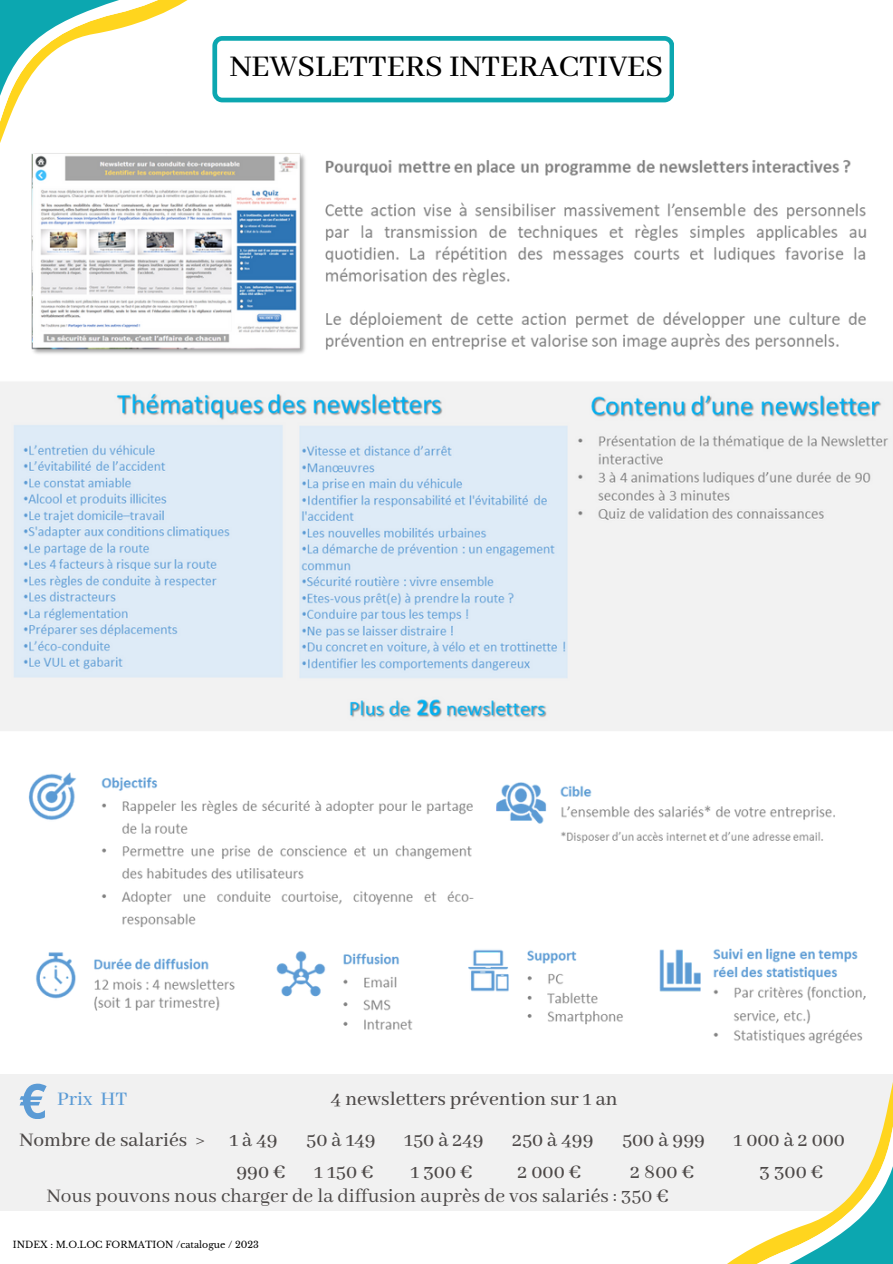
<style>
.page{position:relative;width:893px;height:1264px;background:#fff}
.page>*{position:absolute;margin:0;border:0;box-sizing:border-box;transform-origin:0 0}
.t1{font:500 33.45px "Abhaya Libre";color:#000}
.t2{font:500 21.3px "Abhaya Libre";color:#4d4948}
.t3{font:21.3px "Abhaya Libre";color:#4d4948}
.t4{font:500 21.3px "Abhaya Libre";letter-spacing:.095em;color:#4d4948}
.t5{font:500 21.3px "Abhaya Libre";color:#5b9bd5}
.t6{font:9.3px "Libre Baskerville";color:#000}
</style>
<div class="page">
<svg style="left:0;top:0;width:674px;height:143px"></svg>
<img style="left:0;top:153px;width:892px;height:890px">
<div style="left:0;top:1073px;width:892px;height:137px;background:#f1f1f1"></div>
<svg style="left:20px;top:1083px;width:26px;height:35px"></svg>
<svg style="left:679px;top:1073px;width:213px;height:190px"></svg>
<p class="t1" style="left:230px;top:48px;width:435px">NEWSLETTERS INTERACTIVES</p>
<p class="t5" style="left:57px;top:1087px;width:72px">Prix HT</p>
<p class="t2" style="left:331px;top:1087px;width:288px">4 newsletters prévention sur 1 an</p>
<p class="t2" style="left:19px;top:1128px;width:260px">Nombre de salariés &gt; 1 à 49</p>
<p class="t2" style="left:306px;top:1128px;width:71px">50 à 149</p>
<p class="t2" style="left:404px;top:1128px;width:81px">150 à 249</p>
<p class="t2" style="left:512px;top:1128px;width:83px">250 à 499</p>
<p class="t2" style="left:622px;top:1128px;width:84px">500 à 999</p>
<p class="t4" style="left:733px;top:1128px;width:113px">1000à2000</p>
<p class="t2" style="left:236px;top:1160px;width:51px">990 €</p>
<p class="t2" style="left:314px;top:1160px;width:61px">1150€</p>
<p class="t2" style="left:410px;top:1160px;width:64px">1300€</p>
<p class="t2" style="left:517px;top:1160px;width:65px">2000€</p>
<p class="t2" style="left:630px;top:1160px;width:66px">2800€</p>
<p class="t2" style="left:759px;top:1160px;width:66px">3300€</p>
<p class="t3" style="left:47px;top:1183px;width:623px">Nous pouvons nous charger de la diffusion auprès de vos salariés : 350 €</p>
<p class="t6" style="left:13px;top:1238px;width:247px">INDEX : M.O.LOC FORMATION /catalogue / 2023</p>
</div>
